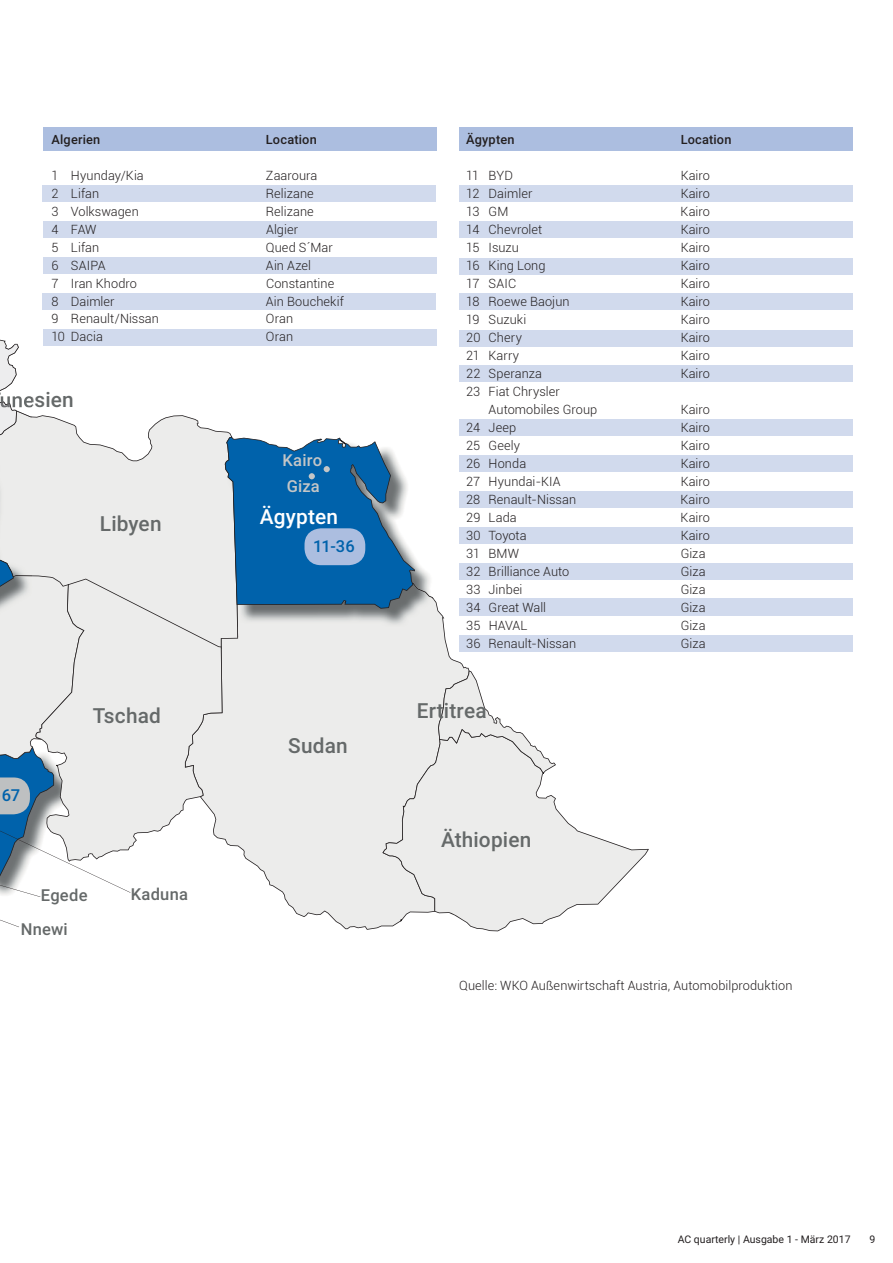
<style>
.page{position:relative;width:893px;height:1263px;background:#fff}
.page>*{position:absolute;margin:0;border:0;box-sizing:border-box;transform-origin:0 0}
.t1{font:500 20.85px "Roboto";letter-spacing:.01em;color:#656969}
.t2{font:500 20.85px "Roboto";letter-spacing:.015em;color:#fff}
.t3{font:500 16.5px "Roboto";letter-spacing:.015em;color:#656969}
.t4{font:500 16.5px/26.5px "Roboto";letter-spacing:.01em;color:#c4c6c7}
.t5{font:500 16.5px "Roboto";color:#0062ab}
.t6{font:300 12.75px/18px "Roboto";letter-spacing:.005em;color:#231f20}
.t7{font:500 12.75px "Roboto";letter-spacing:.015em;color:#231f20}
.t8{font:10.5px "Roboto";color:#231f20}
</style>
<div class="page">
<svg style="left:222px;top:597px;width:247px;height:333px;background:#edecec"></svg>
<svg style="left:382px;top:729px;width:266px;height:202px;fill:#ececeb"></svg>
<svg style="left:438px;top:671px;width:118px;height:103px"></svg>
<svg style="left:130px;top:415px;width:108px;height:234px;background:#ececeb"></svg>
<img style="left:415px;top:559px;width:15px;height:24px">
<img style="left:415px;top:583px;width:18px;height:44px">
<svg style="left:130px;top:579px;width:92px;height:268px;background:#ebebea"></svg>
<svg style="left:225px;top:437px;width:190px;height:190px;background:#3f81b2"></svg>
<div style="left:43px;top:329px;width:393px;height:17px;background:#d1daed"></div>
<div style="left:43px;top:257px;width:393px;height:17px;background:#d1daed"></div>
<div style="left:43px;top:128px;width:393px;height:23px;background:#acbee0"></div>
<div style="left:43px;top:185px;width:393px;height:17px;background:#d1daed"></div>
<div style="left:43px;top:221px;width:393px;height:17px;background:#d1daed"></div>
<div style="left:42px;top:293px;width:393px;height:17px;background:#d1daed"></div>
<div style="left:304px;top:528px;width:61px;height:37px;background:#acbee0;border-radius:16px"></div>
<svg style="left:0;top:339px;width:130px;height:588px"></svg>
<div style="left:459px;top:128px;width:393px;height:23px;background:#acbee0"></div>
<div style="left:459px;top:365px;width:394px;height:17px;background:#d1daed"></div>
<div style="left:459px;top:293px;width:394px;height:17px;background:#d1daed"></div>
<div style="left:459px;top:221px;width:394px;height:17px;background:#d1daed"></div>
<div style="left:459px;top:258px;width:394px;height:17px;background:#d1daed"></div>
<div style="left:459px;top:330px;width:394px;height:17px;background:#d1daed"></div>
<div style="left:459px;top:491px;width:394px;height:17px;background:#d1daed"></div>
<div style="left:459px;top:419px;width:394px;height:17px;background:#d1daed"></div>
<div style="left:459px;top:455px;width:394px;height:17px;background:#d1daed"></div>
<div style="left:459px;top:598px;width:394px;height:17px;background:#d1daed"></div>
<div style="left:459px;top:527px;width:394px;height:17px;background:#d1daed"></div>
<div style="left:459px;top:563px;width:394px;height:17px;background:#d1daed"></div>
<div style="left:459px;top:635px;width:394px;height:17px;background:#d1daed"></div>
<div style="left:459px;top:185px;width:394px;height:17px;background:#d1daed"></div>
<p class="t7" style="left:51px;top:132px;width:50px">Algerien</p>
<p class="t7" style="left:266px;top:132px;width:52px">Location</p>
<p class="t6" style="left:51px;top:166px;width:94px">1 Hyunday/Kia</p>
<p class="t6" style="left:266px;top:166px;width:53px">Zaaroura</p>
<p class="t6" style="left:51px;top:184px;width:49px">2 Lifan</p>
<p class="t6" style="left:266px;top:184px;width:49px">Relizane</p>
<p class="t6" style="left:51px;top:202px;width:89px">3 Volkswagen</p>
<p class="t6" style="left:266px;top:202px;width:49px">Relizane</p>
<p class="t6" style="left:51px;top:220px;width:46px">4 FAW</p>
<p class="t6" style="left:266px;top:220px;width:34px">Algier</p>
<p class="t6" style="left:51px;top:238px;width:49px">5 Lifan</p>
<p class="t6" style="left:266px;top:238px;width:68px">Qued S´Mar</p>
<p class="t6" style="left:51px;top:256px;width:56px">6 SAIPA</p>
<p class="t6" style="left:266px;top:256px;width:47px">Ain Azel</p>
<p class="t6" style="left:51px;top:274px;width:87px">7 Iran Khodro</p>
<p class="t6" style="left:266px;top:274px;width:70px">Constantine</p>
<p class="t6" style="left:51px;top:292px;width:65px">8 Daimler</p>
<p class="t6" style="left:266px;top:292px;width:79px">Ain Bouchekif</p>
<p class="t6" style="left:51px;top:310px;width:109px">9 Renault/Nissan</p>
<p class="t6" style="left:266px;top:310px;width:29px">Oran</p>
<p class="t6" style="left:51px;top:328px;width:53px">10 Dacia</p>
<p class="t6" style="left:266px;top:328px;width:29px">Oran</p>
<h1 class="t1" style="left:0;top:388px;width:76px">unesien</h1>
<p class="t4" style="left:282px;top:447px;width:41px">Kairo<br>Giza</p>
<h1 class="t1" style="left:100px;top:512px;width:63px">Libyen</h1>
<h1 class="t2" style="left:260px;top:505px;width:80px">Ägypten</h1>
<p class="t5" style="left:313px;top:537px;width:43px">11-36</p>
<p class="t5" style="left:2px;top:786px;width:20px">67</p>
<h1 class="t1" style="left:93px;top:704px;width:70px">Tschad</h1>
<h1 class="t1" style="left:288px;top:734px;width:61px">Sudan</h1>
<p class="t3" style="left:41px;top:886px;width:48px">Egede</p>
<p class="t3" style="left:131px;top:885px;width:59px">Kaduna</p>
<p class="t3" style="left:21px;top:920px;width:48px">Nnewi</p>
<p class="t7" style="left:466px;top:132px;width:50px">Ägypten</p>
<p class="t7" style="left:680px;top:132px;width:52px">Location</p>
<p class="t6" style="left:466px;top:166px;width:48px">11 BYD</p>
<p class="t6" style="left:680px;top:166px;width:31px">Kairo</p>
<p class="t6" style="left:466px;top:184px;width:68px">12 Daimler</p>
<p class="t6" style="left:680px;top:184px;width:31px">Kairo</p>
<p class="t6" style="left:466px;top:202px;width:44px">13 GM</p>
<p class="t6" style="left:680px;top:202px;width:31px">Kairo</p>
<p class="t6" style="left:466px;top:220px;width:78px">14 Chevrolet</p>
<p class="t6" style="left:680px;top:220px;width:31px">Kairo</p>
<p class="t6" style="left:466px;top:238px;width:54px">15 Isuzu</p>
<p class="t6" style="left:680px;top:238px;width:31px">Kairo</p>
<p class="t6" style="left:466px;top:256px;width:81px">16 King Long</p>
<p class="t6" style="left:680px;top:256px;width:31px">Kairo</p>
<p class="t6" style="left:466px;top:274px;width:52px">17 SAIC</p>
<p class="t6" style="left:680px;top:274px;width:31px">Kairo</p>
<p class="t6" style="left:466px;top:292px;width:105px">18 Roewe Baojun</p>
<p class="t6" style="left:680px;top:292px;width:31px">Kairo</p>
<p class="t6" style="left:466px;top:310px;width:62px">19 Suzuki</p>
<p class="t6" style="left:680px;top:310px;width:31px">Kairo</p>
<p class="t6" style="left:466px;top:328px;width:57px">20 Chery</p>
<p class="t6" style="left:680px;top:328px;width:31px">Kairo</p>
<p class="t6" style="left:466px;top:346px;width:55px">21 Karry</p>
<p class="t6" style="left:680px;top:346px;width:31px">Kairo</p>
<p class="t6" style="left:466px;top:364px;width:77px">22 Speranza</p>
<p class="t6" style="left:680px;top:364px;width:31px">Kairo</p>
<p class="t6" style="left:488px;top:382px;width:110px;text-indent:-22px">23 Fiat Chrysler<br>Automobiles Group</p>
<p class="t6" style="left:680px;top:400px;width:31px">Kairo</p>
<p class="t6" style="left:466px;top:418px;width:52px">24 Jeep</p>
<p class="t6" style="left:680px;top:418px;width:31px">Kairo</p>
<p class="t6" style="left:466px;top:436px;width:55px">25 Geely</p>
<p class="t6" style="left:680px;top:436px;width:31px">Kairo</p>
<p class="t6" style="left:466px;top:454px;width:62px">26 Honda</p>
<p class="t6" style="left:680px;top:454px;width:31px">Kairo</p>
<p class="t6" style="left:466px;top:472px;width:96px">27 Hyundai-KIA</p>
<p class="t6" style="left:680px;top:472px;width:31px">Kairo</p>
<p class="t6" style="left:466px;top:490px;width:111px">28 Renault-Nissan</p>
<p class="t6" style="left:680px;top:490px;width:31px">Kairo</p>
<p class="t6" style="left:466px;top:508px;width:52px">29 Lada</p>
<p class="t6" style="left:680px;top:508px;width:31px">Kairo</p>
<p class="t6" style="left:466px;top:526px;width:62px">30 Toyota</p>
<p class="t6" style="left:680px;top:526px;width:31px">Kairo</p>
<p class="t6" style="left:466px;top:544px;width:55px">31 BMW</p>
<p class="t6" style="left:680px;top:544px;width:26px">Giza</p>
<p class="t6" style="left:466px;top:562px;width:105px">32 Brilliance Auto</p>
<p class="t6" style="left:680px;top:562px;width:26px">Giza</p>
<p class="t6" style="left:466px;top:580px;width:58px">33 Jinbei</p>
<p class="t6" style="left:680px;top:580px;width:26px">Giza</p>
<p class="t6" style="left:466px;top:598px;width:81px">34 Great Wall</p>
<p class="t6" style="left:680px;top:598px;width:26px">Giza</p>
<p class="t6" style="left:466px;top:616px;width:63px">35 HAVAL</p>
<p class="t6" style="left:680px;top:616px;width:26px">Giza</p>
<p class="t6" style="left:466px;top:634px;width:112px">36 Renault-Nissan</p>
<p class="t6" style="left:680px;top:634px;width:26px">Giza</p>
<h1 class="t1" style="left:417px;top:699px;width:71px">Ertitrea</h1>
<h1 class="t1" style="left:441px;top:828px;width:92px">Äthiopien</h1>
<p class="t6" style="left:459px;top:976px;width:335px">Quelle: WKO Außenwirtschaft Austria, Automobilproduktion</p>
<p class="t8" style="left:677px;top:1234px;width:174px">AC quarterly | Ausgabe 1 - März 2017</p>
<p class="t8" style="left:869px;top:1233px;width:7px">9</p>
</div>
